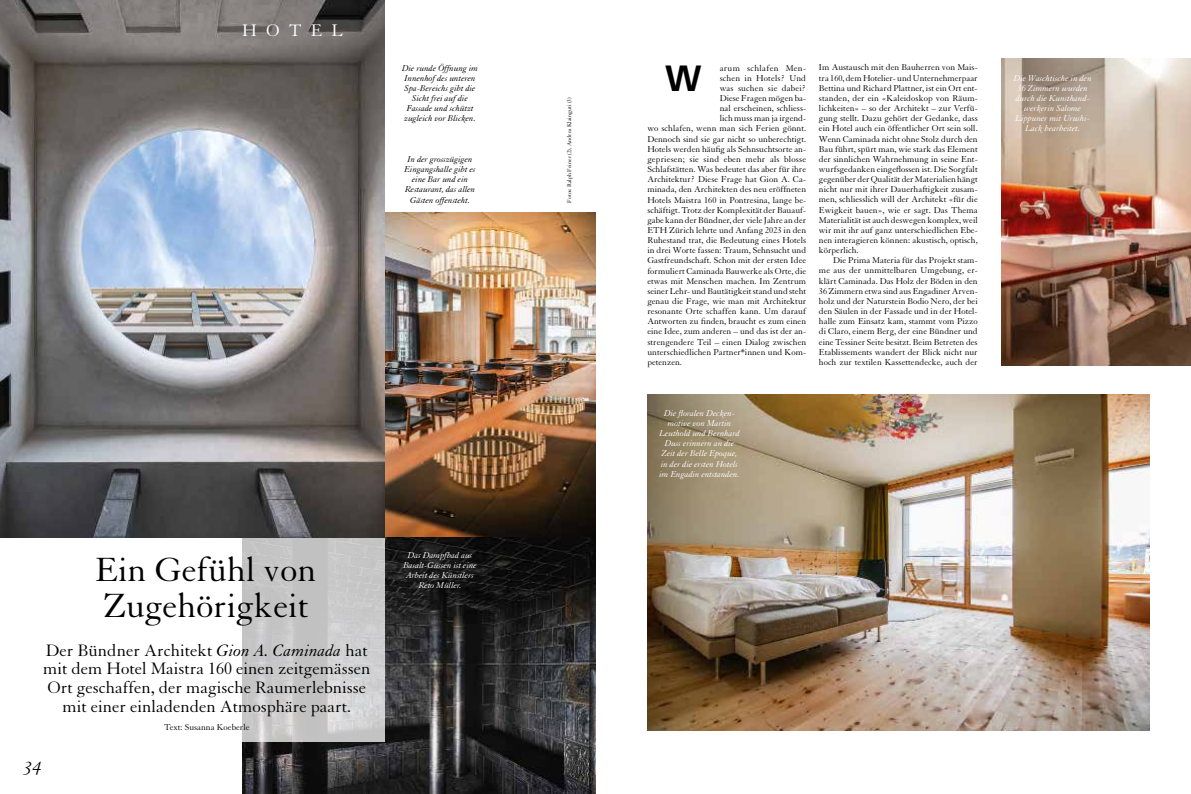
<style>
.page{position:relative;width:1191px;height:794px;background:#fff}
.page>*{position:absolute;margin:0;border:0;box-sizing:border-box;transform-origin:0 0}
.t1{font:36.5px/36.5px "Granjon LT Std";color:#000}
.t2{font:700 36.5px "Frutiger";color:#000}
.t3{font:20px "Granjon Italic Os F";color:#000}
.t4{font:18.2px "Granjon LT Std";letter-spacing:.5em;color:#fff}
.t5{font:18px/18.7px "Granjon LT Std";color:#000;text-align:center}
.t6{font:9.2px/10.1px "Granjon LT Std";color:#000;text-align:justify}
.t7{font:italic 9.2px/10.1px "Granjon LT Std";color:#fff;text-align:center}
.t8{font:italic 9.2px/10.1px "Granjon LT Std";color:#000;text-align:center}
.t9{font:9.2px "Granjon LT Std";letter-spacing:.03em;color:#000}
.t10{font:6px "Granjon LT Std";color:#000}
.s1{font-style:italic}
</style>
<div class="page">
<img style="left:1001px;top:59px;width:190px;height:307px">
<img style="left:647px;top:394px;width:502px;height:336px">
<img style="left:385px;top:213px;width:210px;height:324px">
<img style="left:243px;top:537px;width:352px;height:257px">
<img style="left:0;top:0;width:385px;height:537px">
<svg style="left:0;top:537px;width:385px;height:204px"></svg>
<h3 class="t4" style="left:242px;top:21px;width:102px">HOTEL</h3>
<p class="t8" style="left:402px;top:63px;width:78px">Die runde Öffnung im<br>Innenhof des unteren<br>Spa-Bereichs gibt die<br>Sicht frei auf die<br>Fassade und schützt zugleich vor Blicken.</p>
<p class="t8" style="left:405px;top:154px;width:73px">In der grosszügigen<br>Eingangshalle gibt es eine Bar und ein<br>Restaurant, das allen<br>Gästen offensteht.</p>
<h1 class="t1" style="left:95px;top:552px;width:223px">Ein Gefühl von<br>Zugehörigkeit</h1>
<h3 class="t5" style="left:43px;top:641px;width:329px">Der Bündner Architekt <span class="s1">Gion A. Caminada</span> hat mit dem Hotel Maistra 160 einen zeitgemässen Ort geschaffen, der magische Raumerlebnisse mit einer einladenden Atmosphäre paart.</h3>
<p class="t6" style="left:164px;top:723px;width:87px">Text: Susanna Koeberle</p>
<h2 class="t3" style="left:24px;top:752px;width:19px">34</h2>
<p class="t7" style="left:403px;top:550px;width:75px">Das Dampfbad aus<br>Basalt-Güssen ist eine<br>Arbeit des Künstlers<br>Reto Müller.</p>
<p class="t10" style="left:566px;top:202px;width:107px;rotate:-90deg">Fotos: Ralph Feiner (2), Andrea Klainguti (3)</p>
<p class="t9" style="left:719px;top:63px;width:88px">arum schlafen Men-</p>
<p class="t6" style="left:719px;top:73px;width:88px">schen in Hotels? Und</p>
<p class="t6" style="left:719px;top:83px;width:88px">was suchen sie dabei?</p>
<p class="t6" style="left:719px;top:93px;width:88px">Diese Fragen mögen ba-</p>
<p class="t6" style="left:719px;top:103px;width:88px">nal erscheinen, schliess-</p>
<p class="t6" style="left:719px;top:114px;width:88px">lich muss man ja irgend-</p>
<p class="t6" style="left:647px;top:124px;width:160px">wo schlafen, wenn man sich Ferien gönnt.</p>
<p class="t6" style="left:647px;top:134px;width:160px">Dennoch sind sie gar nicht so unberechtigt.</p>
<p class="t6" style="left:647px;top:144px;width:160px">Hotels werden häufig als Sehnsuchtsorte an-</p>
<p class="t6" style="left:647px;top:154px;width:160px">gepriesen; sie sind eben mehr als blosse</p>
<p class="t6" style="left:647px;top:164px;width:160px">Schlafstätten. Was bedeutet das aber für ihre</p>
<p class="t6" style="left:647px;top:174px;width:160px">Architektur? Diese Frage hat Gion A. Ca-</p>
<p class="t6" style="left:647px;top:185px;width:160px">minada, den Architekten des neu eröffneten</p>
<p class="t6" style="left:647px;top:195px;width:160px">Hotels Maistra 160 in Pontresina, lange be-</p>
<p class="t6" style="left:647px;top:205px;width:160px">schäftigt. Trotz der Komplexität der Bauauf-</p>
<p class="t6" style="left:647px;top:215px;width:160px">gabe kann der Bündner, der viele Jahre an der</p>
<p class="t6" style="left:647px;top:225px;width:160px">ETH Zürich lehrte und Anfang 2023 in den</p>
<p class="t6" style="left:647px;top:235px;width:160px">Ruhestand trat, die Bedeutung eines Hotels</p>
<p class="t6" style="left:647px;top:245px;width:160px">in drei Worte fassen: Traum, Sehnsucht und</p>
<p class="t6" style="left:647px;top:256px;width:160px">Gastfreundschaft. Schon mit der ersten Idee</p>
<p class="t6" style="left:647px;top:266px;width:160px">formuliert Caminada Bauwerke als Orte, die</p>
<p class="t6" style="left:647px;top:276px;width:160px">etwas mit Menschen machen. Im Zentrum</p>
<p class="t6" style="left:647px;top:286px;width:160px">seiner Lehr- und Bautätigkeit stand und steht</p>
<p class="t6" style="left:647px;top:296px;width:160px">genau die Frage, wie man mit Architektur</p>
<p class="t6" style="left:647px;top:306px;width:160px">resonante Orte schaffen kann. Um darauf</p>
<p class="t6" style="left:647px;top:317px;width:160px">Antworten zu finden, braucht es zum einen</p>
<p class="t6" style="left:647px;top:327px;width:160px">eine Idee, zum anderen – und das ist der an-</p>
<p class="t6" style="left:647px;top:337px;width:160px">strengendere Teil – einen Dialog zwischen</p>
<p class="t6" style="left:647px;top:347px;width:160px">unterschiedlichen Partner*innen und Kom-</p>
<p class="t6" style="left:647px;top:357px;width:36px">petenzen.</p>
<h1 class="t2" style="left:665px;top:57px;width:38px">W</h1>
<p class="t6" style="left:819px;top:63px;width:160px">Im Austausch mit den Bauherren von Mais&shy;tra 160, dem Hotelier- und Unternehmerpaar Bettina und Richard Plattner, ist ein Ort ent&shy;standen, der ein «Kaleidoskop von Räum&shy;lichkeiten» – so der Architekt – zur Verfü&shy;gung stellt. Dazu gehört der Gedanke, dass ein Hotel auch ein öffentlicher Ort sein soll.<br>Wenn Caminada nicht ohne Stolz durch den Bau führt, spürt man, wie stark das Element der sinnlichen Wahrnehmung in seine Ent&shy;wurfsgedanken eingeflossen ist. Die Sorgfalt gegenüber der Qualität der Materialien hängt nicht nur mit ihrer Dauerhaftigkeit zusam&shy;men, schliesslich will der Architekt «für die Ewigkeit bauen», wie er sagt. Das Thema Materialität ist auch deswegen komplex, weil wir mit ihr auf ganz unterschiedlichen Ebe&shy;nen interagieren können: akustisch, optisch, körperlich.</p>
<p class="t6" style="left:819px;top:256px;width:160px;text-indent:14px">Die Prima Materia für das Projekt stam&shy;me aus der unmittelbaren Umgebung, er&shy;klärt Caminada. Das Holz der Böden in den 36 Zimmern etwa sind aus Engadiner Arven&shy;holz und der Naturstein Bodio Nero, der bei den Säulen in der Fassade und in der Hotel&shy;halle zum Einsatz kam, stammt vom Pizzo di Claro, einem Berg, der eine Bündner und eine Tessiner Seite besitzt. Beim Betreten des Etablissements wandert der Blick nicht nur hoch zur textilen Kassettendecke, auch der</p>
<p class="t7" style="left:659px;top:408px;width:82px">Die floralen Decken&shy;motive von Martin<br>Leuthold und Bernhard<br>Duss erinnern an die<br>Zeit der Belle Epoque, in der die ersten Hotels im Engadin entstanden.</p>
<p class="t7" style="left:1013px;top:73px;width:80px">Die Waschtische in den<br>36 Zimmern wurden durch die Kunsthand&shy;werkerin Salome<br>Lippuner mit Urushi-<br>Lack bearbeitet.</p>
</div>
